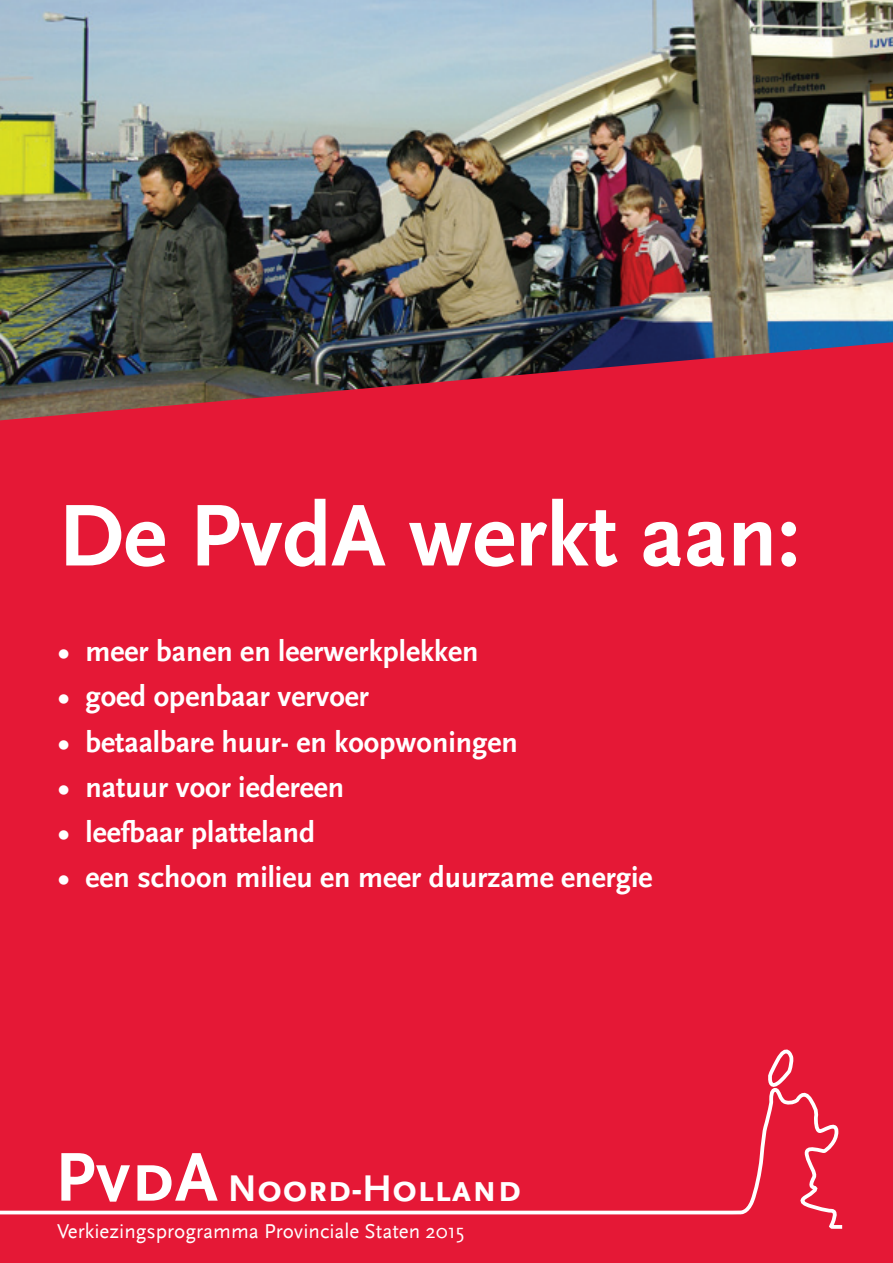
<style>
.page{position:relative;width:893px;height:1263px;background:#fff}
.page>*{position:absolute;margin:0;border:0;box-sizing:border-box;transform-origin:0 0}
.t1{font:700 91.5px "Scala Sans";color:#fff}
.t2{font:700 39px "Scala Sans Caps";color:#fff}
.t3{font:700 30px "Scala Sans";color:#fff}
.t4{font:21px "Scala Sans";color:#fff}
.s1{font-size:72px}
</style>
<div class="page">
<img style="left:0;top:0;width:893px;height:342px">
<img style="left:0;top:342px;width:893px;height:83px">
<div style="left:0;top:425px;width:893px;height:838px;background:#e51836"></div>
<svg style="left:0;top:1049px;width:843px;height:180px"></svg>
<h1 class="t1" style="left:59px;top:486px;width:743px">De PvdA werkt aan:</h1>
<p class="t3" style="left:59px;top:636px;width:421px">• meer banen en leerwerkplekken</p>
<p class="t3" style="left:59px;top:681px;width:312px">• goed openbaar vervoer</p>
<p class="t3" style="left:59px;top:726px;width:461px">• betaalbare huur- en koopwoningen</p>
<p class="t3" style="left:59px;top:771px;width:287px">• natuur voor iedereen</p>
<p class="t3" style="left:59px;top:816px;width:258px">• leefbaar platteland</p>
<p class="t3" style="left:59px;top:861px;width:595px">• een schoon milieu en meer duurzame energie</p>
<h2 class="t2" style="left:55px;top:1166px;width:468px"><span class="s1">PvdA</span> Noord-Holland</h2>
<p class="t4" style="left:57px;top:1220px;width:409px">Verkiezingsprogramma Provinciale Staten 2015</p>
</div>
